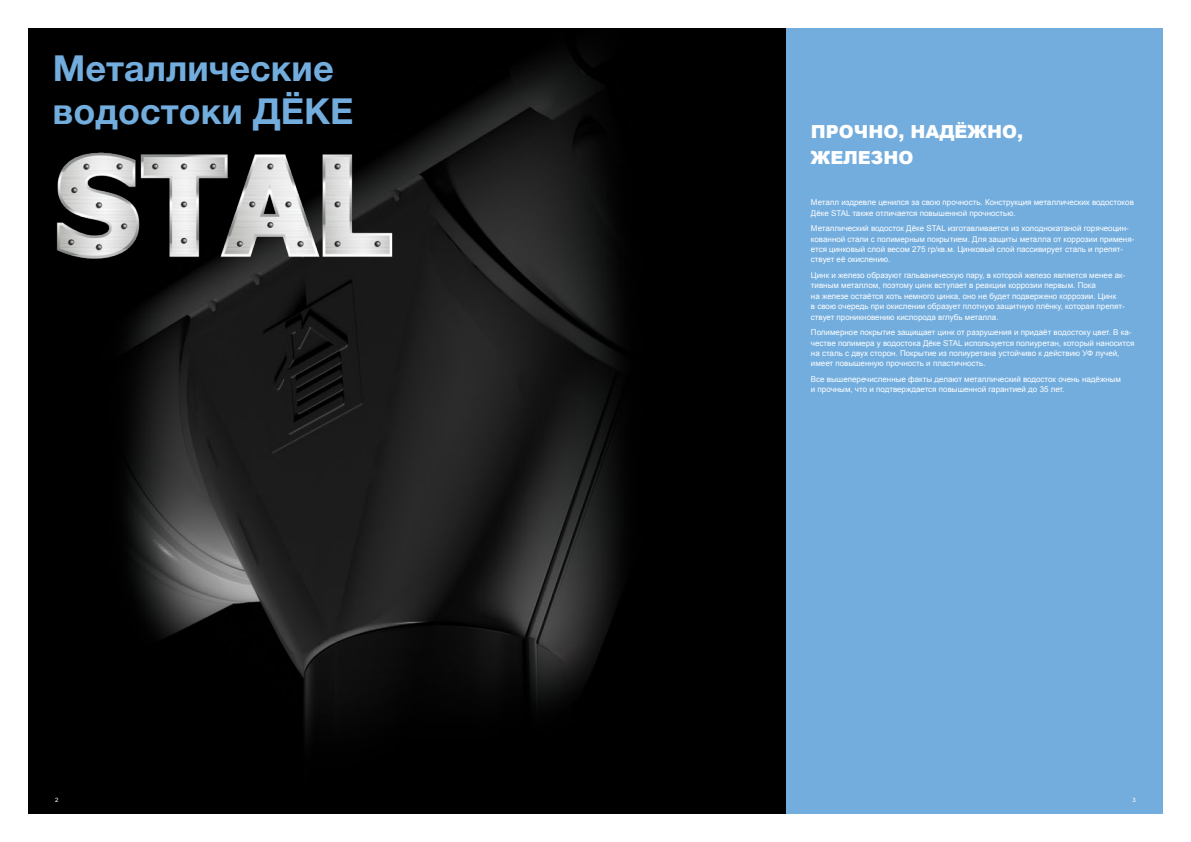
<style>
.page{position:relative;width:1191px;height:842px;background:#fff}
.page>*{position:absolute;margin:0;border:0;box-sizing:border-box;transform-origin:0 0}
.t1{font:700 36px/43.2px "Helvetica Neue Cyr";color:#72adde}
.t2{font:900 18px/26px "Arial";color:#fff}
.t3{font:8px/10.4px "Arial";color:#fff}
.t4{font:6px "Arial";color:#fff}
</style>
<div class="page">
<div style="left:785px;top:28px;width:377px;height:785px;background:#72adde"></div>
<img style="left:28px;top:28px;width:757px;height:786px">
<img style="left:48px;top:145px;width:357px;height:132px">
<h1 class="t1" style="left:53px;top:47px;width:302px">Металлические водостоки ДЁКЕ</h1>
<h2 class="t2" style="left:811px;top:118px;width:214px">ПРОЧНО, НАДЁЖНО,<br>ЖЕЛЕЗНО</h2>
<p class="t3" style="left:811px;top:197px;width:324px">Металл издревле ценился за свою прочность. Конструкция металлических водостоков<br>Дёке STAL также отличается повышенной прочностью.</p>
<p class="t3" style="left:811px;top:223px;width:325px">Металлический водосток Дёке STAL изготавливается из холоднокатаной горячеоцин&shy;кованной стали с полимерным покрытием. Для защиты металла от коррозии применя&shy;ется цинковый слой весом 275 гр/кв.м. Цинковый слой пассивирует сталь и препят&shy;ствует её окислению.</p>
<p class="t3" style="left:811px;top:270px;width:316px">Цинк и железо образуют гальваническую пару, в которой железо является менее ак&shy;тивным металлом, поэтому цинк вступает в реакции коррозии первым. Пока<br>на железе остаётся хоть немного цинка, оно не будет подвержено коррозии. Цинк<br>в свою очередь при окислении образует плотную защитную плёнку, которая препят&shy;ствует проникновению кислорода вглубь металла.</p>
<p class="t3" style="left:811px;top:327px;width:325px">Полимерное покрытие защищает цинк от разрушения и придаёт водостоку цвет. В ка&shy;честве полимера у водостока Дёке STAL используется полиуретан, который наносится на сталь с двух сторон. Покрытие из полиуретана устойчиво к действию УФ лучей, имеет повышенную прочность и пластичность.</p>
<p class="t3" style="left:811px;top:374px;width:312px">Все вышеперечисленные факты делают металлический водосток очень надёжным и прочным, что и подтверждается повышенной гарантией до 35 лет.</p>
<p class="t4" style="left:55px;top:796px;width:5px">2</p>
<p class="t4" style="left:1132px;top:796px;width:5px">3</p>
</div>
